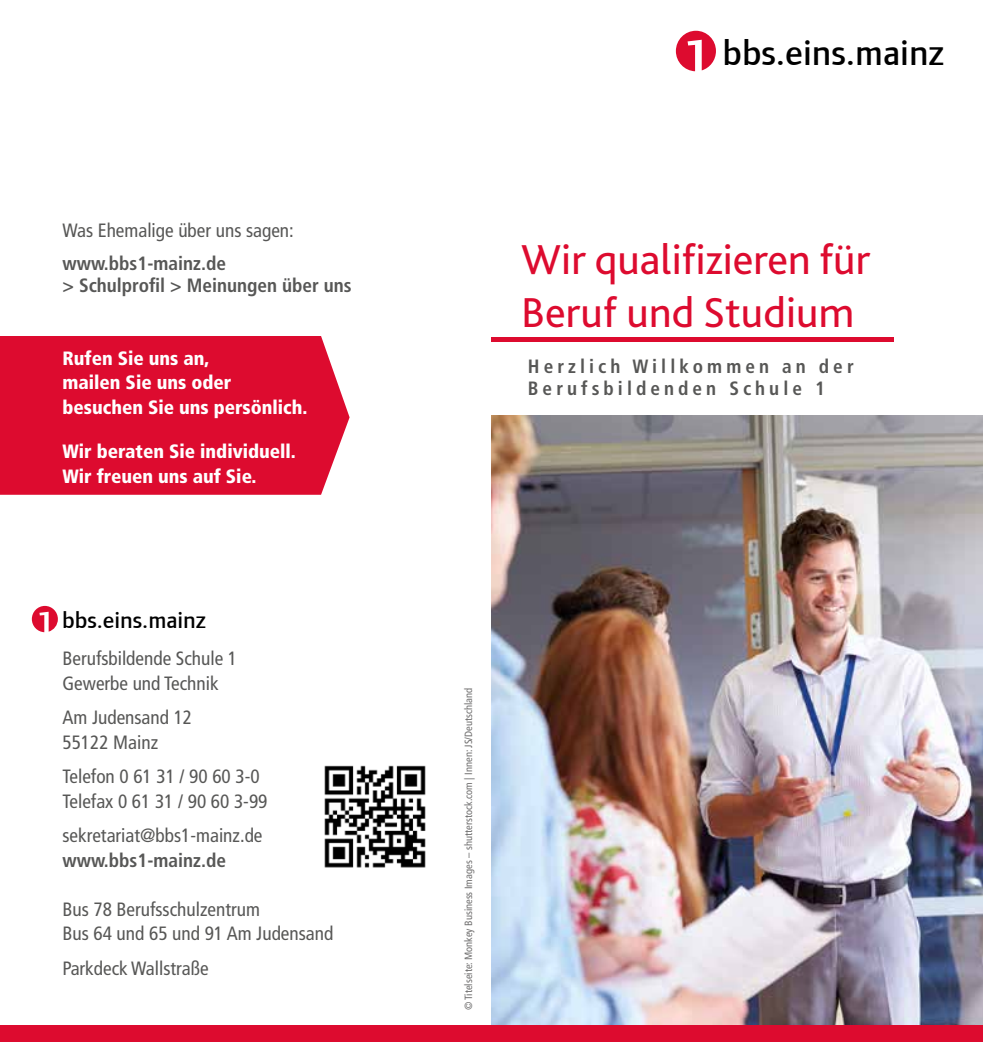
<style>
.page{position:relative;width:983px;height:1042px;background:#fff}
.page>*{position:absolute;margin:0;border:0;box-sizing:border-box;transform-origin:0 0}
.t1{font:43.75px/52.5px "Bliss 2";color:#dd0b2f}
.t2{font:500 37.8px "Foundry Form Sans";color:#000}
.t3{font:500 24.5px "Foundry Form Sans";color:#000}
.t4{font:condensed 19.25px/24.5px "Frutiger LT Com";color:#575756}
.t5{font:900 condensed 19.25px/24.5px "Frutiger LT Com";color:#fff}
.t6{font:700 condensed 19.25px/22.8px "Frutiger LT Com";color:#575756}
.t7{font:700 condensed 19.25px/22.8px "Frutiger LT Com";letter-spacing:.21em;color:#575756}
.t8{font:condensed 10.5px "Frutiger LT Com";color:#706f6f}
</style>
<div class="page">
<img style="left:491px;top:415px;width:491px;height:611px">
<div style="left:491px;top:337px;width:402px;height:5px;background:#dd0b2f"></div>
<div style="left:0;top:1026px;width:982px;height:16px;background:#dd0b2f"></div>
<svg style="left:675px;top:31px;width:40px;height:40px"></svg>
<div style="left:0;top:336px;width:349px;height:159px;background:#dd0b2f"></div>
<svg style="left:32px;top:606px;width:26px;height:26px"></svg>
<img style="left:324px;top:765px;width:102px;height:103px">
<p class="t4" style="left:62px;top:218px;width:233px">Was Ehemalige über uns sagen:</p>
<p class="t6" style="left:62px;top:251px;width:291px">www.bbs1-mainz.de<br>&gt; Schulprofil &gt; Meinungen über uns</p>
<p class="t5" style="left:62px;top:346px;width:246px">Rufen Sie uns an,<br>mailen Sie uns oder besuchen Sie uns persönlich.</p>
<p class="t5" style="left:62px;top:439px;width:235px">Wir beraten Sie individuell.<br>Wir freuen uns auf Sie.</p>
<p class="t3" style="left:62px;top:606px;width:145px">bbs.eins.mainz</p>
<p class="t4" style="left:62px;top:646px;width:176px">Berufsbildende Schule 1<br>Gewerbe und Technik</p>
<p class="t4" style="left:62px;top:705px;width:131px">Am Judensand 12<br>55122 Mainz</p>
<p class="t4" style="left:62px;top:764px;width:206px">Telefon 0 61 31 / 90 60 3-0<br>Telefax 0 61 31 / 90 60 3-99</p>
<p class="t4" style="left:62px;top:823px;width:201px">sekretariat@bbs1-mainz.de</p>
<p class="t6" style="left:62px;top:848px;width:165px">www.bbs1-mainz.de</p>
<p class="t4" style="left:62px;top:897px;width:272px">Bus 78 Berufsschulzentrum<br>Bus 64 und 65 und 91 Am Judensand</p>
<p class="t4" style="left:62px;top:956px;width:148px">Parkdeck Wallstraße</p>
<h2 class="t2" style="left:722px;top:31px;width:223px">bbs.eins.mainz</h2>
<h1 class="t1" style="left:521px;top:232px;width:350px">Wir qualifizieren für<br>Beruf und Studium</h1>
<p class="t7" style="left:527px;top:354px;width:327px">Herzlich Willkommen an der<br>Berufsbildenden Schule 1</p>
<p class="t8" style="left:462px;top:1010px;width:324px;rotate:-90deg">© Titelseite: Monkey Business Images – shutterstock.com | Innen: JS/Deutschland</p>
</div>
